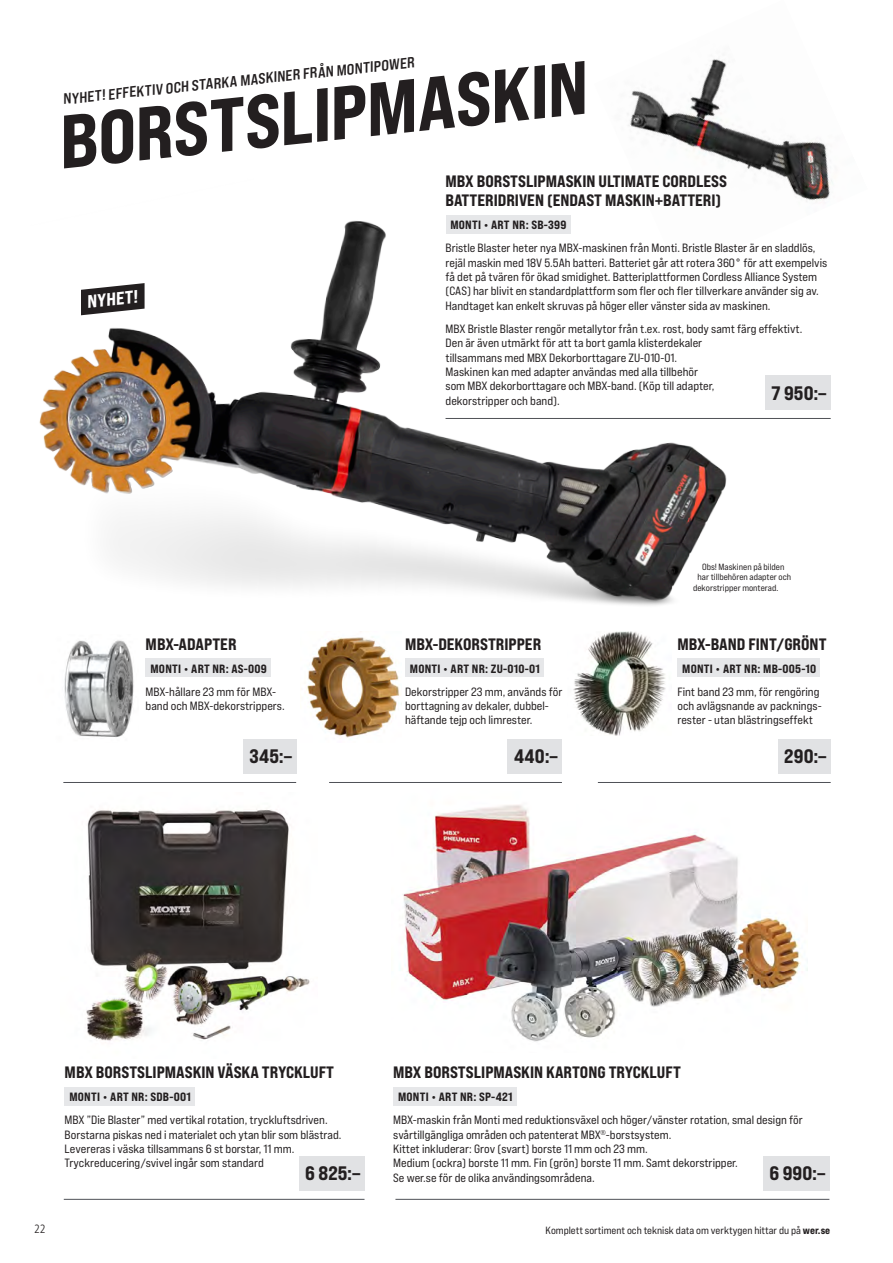
<style>
.page{position:relative;width:893px;height:1263px;background:#fff}
.page>*{position:absolute;margin:0;border:0;box-sizing:border-box;transform-origin:0 0}
.t1{font:75px "Bebas Neue Pro Exp Eb";color:#231f20}
.t2{font:19.5px "Bebas Neue Pro Exp Eb";letter-spacing:.005em;color:#231f20}
.t3{font:18px "Bebas Neue Pro Exp Eb";color:#fff}
.t4{font:16.5px/19.8px "Bebas Neue Pro Exp Eb";color:#231f20}
.t5{font:15px "Bebas Neue Pro Exp Bd";color:#231f20}
.t6{font:12px/14.4px "Bebas Neue Pro Exp Rg";color:#231f20}
.t7{font:12px "Bebas Neue Pro Exp Eb";letter-spacing:.02em;color:#231f20}
.t8{font:300 condensed 12px "Frutiger LT Std";color:#231f20}
.t9{font:10.5px "Bebas Neue Pro Exp Rg";color:#231f20}
.t10{font:9px "Bebas Neue Pro Exp Rg";color:#231f20}
.s1{font-family:"Bebas Neue Pro Exp Eb"}
</style>
<div class="page">
<img style="left:306px;top:678px;width:95px;height:60px">
<img style="left:64px;top:678px;width:70px;height:59px">
<img style="left:627px;top:59px;width:206px;height:143px">
<img style="left:39px;top:166px;width:732px;height:512px">
<img style="left:86px;top:809px;width:224px;height:232px">
<div style="left:405px;top:658px;width:139px;height:19px;background:#e6e7e9"></div>
<div style="left:677px;top:658px;width:143px;height:19px;background:#e6e7e9"></div>
<div style="left:146px;top:658px;width:125px;height:19px;background:#e6e7e9"></div>
<div style="left:65px;top:1087px;width:130px;height:19px;background:#e6e7e9"></div>
<div style="left:393px;top:1087px;width:124px;height:19px;background:#e6e7e9"></div>
<div style="left:446px;top:215px;width:124px;height:19px;background:#e6e7e9"></div>
<img style="left:403px;top:805px;width:404px;height:237px">
<img style="left:567px;top:631px;width:105px;height:105px">
<svg style="left:81px;top:283px;width:64px;height:32px"></svg>
<div style="left:765px;top:376px;width:66px;height:34px;background:#e1e2e4"></div>
<div style="left:778px;top:739px;width:53px;height:34px;background:#e1e2e4"></div>
<div style="left:508px;top:739px;width:54px;height:34px;background:#e1e2e4"></div>
<div style="left:243px;top:739px;width:53px;height:34px;background:#e1e2e4"></div>
<div style="left:299px;top:1156px;width:65px;height:34px;background:#e1e2e4"></div>
<div style="left:763px;top:1156px;width:66px;height:34px;background:#e1e2e4"></div>
<hr style="left:598px;top:782px;width:233px;height:1px;background:#4f5157">
<hr style="left:329px;top:782px;width:233px;height:1px;background:#4f5157">
<hr style="left:63px;top:782px;width:233px;height:1px;background:#4f5157">
<hr style="left:64px;top:1199px;width:300px;height:1px;background:#4f5157">
<hr style="left:395px;top:1199px;width:434px;height:1px;background:#4f5157">
<hr style="left:446px;top:418px;width:385px;height:1px;background:#4f5157">
<p class="t5" style="left:62px;top:90px;width:355px;rotate:-6deg">NYHET! EFFEKTIV OCH STARKA MASKINER FRÅN MONTIPOWER</p>
<h1 class="t1" style="left:52px;top:96px;width:533px;rotate:-6deg">BORSTSLIPMASKIN</h1>
<h3 class="t3" style="left:86px;top:291px;width:53px;rotate:-6deg">NYHET!</h3>
<h3 class="t4" style="left:446px;top:171px;width:283px">MBX BORSTSLIPMASKIN ULTIMATE CORDLESS<br>BATTERIDRIVEN (ENDAST MASKIN+BATTERI)</h3>
<p class="t7" style="left:450px;top:218px;width:118px">MONTI • ART NR: SB-399</p>
<p class="t6" style="left:446px;top:241px;width:383px">Bristle Blaster heter nya MBX-maskinen från Monti. Bristle Blaster är en sladdlös, rejäl maskin med 18V 5.5Ah batteri. Batteriet går att rotera 360° för att exempelvis få det på tvären för ökad smidighet. Batteriplattformen Cordless Alliance System (CAS) har blivit en standardplattform som fler och fler tillverkare använder sig av.<br>Handtaget kan enkelt skruvas på höger eller vänster sida av maskinen.</p>
<p class="t6" style="left:446px;top:321px;width:358px">MBX Bristle Blaster rengör metallytor från t.ex. rost, body samt färg effektivt.<br>Den är även utmärkt för att ta bort gamla klisterdekaler<br>tillsammans med MBX Dekorborttagare ZU-010-01.<br>Maskinen kan med adapter användas med alla tillbehör<br>som MBX dekorborttagare och MBX-band. (Köp till adapter,<br>dekorstripper och band).</p>
<h2 class="t2" style="left:772px;top:381px;width:56px">7 950:–</h2>
<h3 class="t4" style="left:146px;top:634px;width:92px">MBX-ADAPTER</h3>
<p class="t7" style="left:150px;top:661px;width:118px">MONTI • ART NR: AS-009</p>
<p class="t6" style="left:146px;top:684px;width:141px">MBX-hållare 23 mm för MBX&shy;band och MBX-dekorstrippers.</p>
<h3 class="t4" style="left:405px;top:634px;width:138px">MBX-DEKORSTRIPPER</h3>
<p class="t7" style="left:410px;top:661px;width:132px">MONTI • ART NR: ZU-010-01</p>
<p class="t6" style="left:405px;top:684px;width:159px">Dekorstripper 23 mm, används för borttagning av dekaler, dubbel&shy;häftande tejp och limrester.</p>
<p class="t10" style="left:702px;top:561px;width:84px">Obs! Maskinen på bilden</p>
<p class="t10" style="left:698px;top:572px;width:95px">har tillbehören adapter och</p>
<p class="t10" style="left:693px;top:582px;width:87px">dekorstripper monterad.</p>
<h3 class="t4" style="left:677px;top:634px;width:151px">MBX-BAND FINT/GRÖNT</h3>
<p class="t7" style="left:682px;top:661px;width:135px">MONTI • ART NR: MB-005-10</p>
<p class="t6" style="left:677px;top:684px;width:146px">Fint band 23 mm, för rengöring och avlägsnande av packnings&shy;rester - utan blästringseffekt</p>
<h2 class="t2" style="left:249px;top:744px;width:44px">345:–</h2>
<h2 class="t2" style="left:514px;top:744px;width:45px">440:–</h2>
<h2 class="t2" style="left:784px;top:744px;width:44px">290:–</h2>
<h3 class="t4" style="left:65px;top:1062px;width:271px">MBX BORSTSLIPMASKIN VÄSKA TRYCKLUFT</h3>
<p class="t7" style="left:69px;top:1089px;width:123px">MONTI • ART NR: SDB-001</p>
<p class="t6" style="left:65px;top:1112px;width:278px">MBX ”Die Blaster” med vertikal rotation, tryckluftsdriven.<br>Borstarna piskas ned i materialet och ytan blir som blästrad.<br>Levereras i väska tillsammans 6 st borstar, 11 mm.<br>Tryckreducering/svivel ingår som standard</p>
<h3 class="t4" style="left:393px;top:1062px;width:289px">MBX BORSTSLIPMASKIN KARTONG TRYCKLUFT</h3>
<p class="t7" style="left:398px;top:1089px;width:116px">MONTI • ART NR: SP-421</p>
<p class="t6" style="left:393px;top:1112px;width:411px">MBX-maskin från Monti med reduktionsväxel och höger/vänster rotation, smal design för svårtillgängliga områden och patenterat MBX<sup>®</sup>-borstsystem.<br>Kittet inkluderar: Grov (svart) borste 11 mm och 23 mm.<br>Medium (ockra) borste 11 mm. Fin (grön) borste 11 mm. Samt dekorstripper.<br>Se wer.se för de olika användingsområdena.</p>
<h2 class="t2" style="left:305px;top:1161px;width:57px">6 825:–</h2>
<h2 class="t2" style="left:769px;top:1161px;width:57px">6 990:–</h2>
<p class="t8" style="left:34px;top:1222px;width:13px">22</p>
<p class="t9" style="left:546px;top:1224px;width:286px">Komplett sortiment och teknisk data om verktygen hittar du på <span class="s1">wer.se</span></p>
</div>
